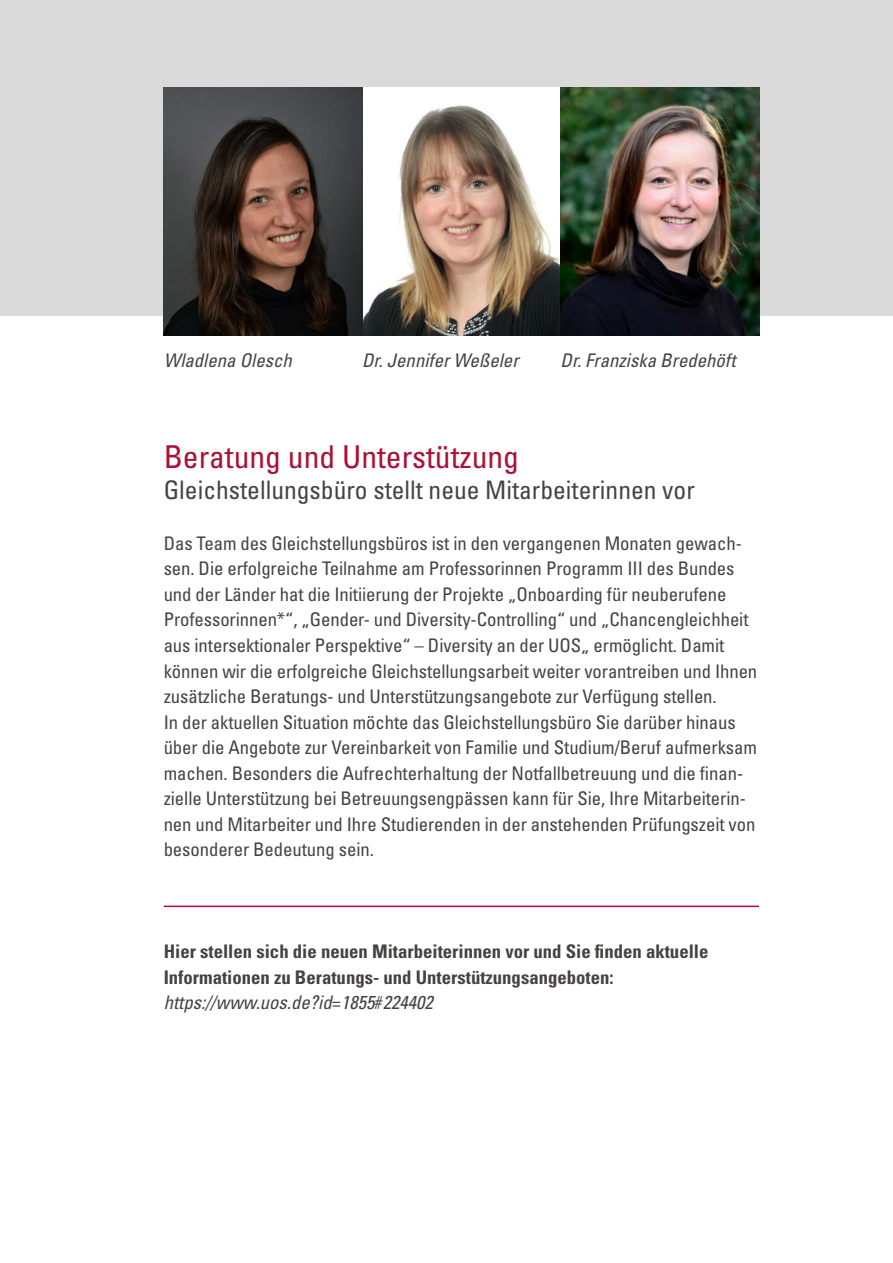
<style>
.page{position:relative;width:893px;height:1263px;background:#fff}
.page>*{position:absolute;margin:0;border:0;box-sizing:border-box;transform-origin:0 0}
.t1{font:condensed 31.5px "Univers LT Pro";color:#ad1034}
.t2{font:condensed 25.5px "Univers LT Pro";color:#464242}
.t3{font:condensed 18.75px/25.5px "Univers LT Pro";letter-spacing:-.005em;color:#464242}
.t4{font:700 condensed 18.75px/25.5px "Univers LT Pro";color:#464242}
.t5{font:italic condensed 18.75px "Univers LT Pro";color:#464242}
</style>
<div class="page">
<div style="left:0;top:0;width:893px;height:316px;background:#dadada"></div>
<hr style="left:164px;top:905px;width:595px;height:2px;background:#ad1034">
<img style="left:164px;top:87px;width:595px;height:248px">
<p class="t5" style="left:164px;top:348px;width:130px">Wladlena Olesch</p>
<p class="t5" style="left:362px;top:348px;width:158px">Dr. Jennifer Weßeler</p>
<p class="t5" style="left:561px;top:348px;width:177px">Dr. Franziska Bredehöft</p>
<h1 class="t1" style="left:164px;top:437px;width:357px">Beratung und Unterstützung</h1>
<h2 class="t2" style="left:164px;top:474px;width:533px">Gleichstellungsbüro stellt neue Mitarbeiterinnen vor</h2>
<p class="t3" style="left:164px;top:530px;width:595px">Das Team des Gleichstellungsbüros ist in den vergangenen Monaten gewach&shy;sen. Die erfolgreiche Teilnahme am Professorinnen Programm III des Bundes und der Länder hat die Initiierung der Projekte „Onboarding für neuberufene Professorinnen*“, „Gender- und Diversity-Controlling“ und „Chancengleichheit aus intersektionaler Perspektive“ – Diversity an der UOS„ ermöglicht. Damit können wir die erfolgreiche Gleichstellungsarbeit weiter vorantreiben und Ihnen zusätzliche Beratungs- und Unterstützungsangebote zur Verfügung stellen.<br>In der aktuellen Situation möchte das Gleichstellungsbüro Sie darüber hinaus über die Angebote zur Vereinbarkeit von Familie und Studium/Beruf aufmerksam machen. Besonders die Aufrechterhaltung der Notfallbetreuung und die finan&shy;zielle Unterstützung bei Betreuungsengpässen kann für Sie, Ihre Mitarbeiterin&shy;nen und Mitarbeiter und Ihre Studierenden in der anstehenden Prüfungszeit von besonderer Bedeutung sein.</p>
<p class="t4" style="left:164px;top:939px;width:546px">Hier stellen sich die neuen Mitarbeiterinnen vor und Sie finden aktuelle<br>Informationen zu Beratungs- und Unterstützungsangeboten:</p>
<p class="t5" style="left:164px;top:991px;width:270px">https://www.uos.de?id=1855#224402</p>
</div>
